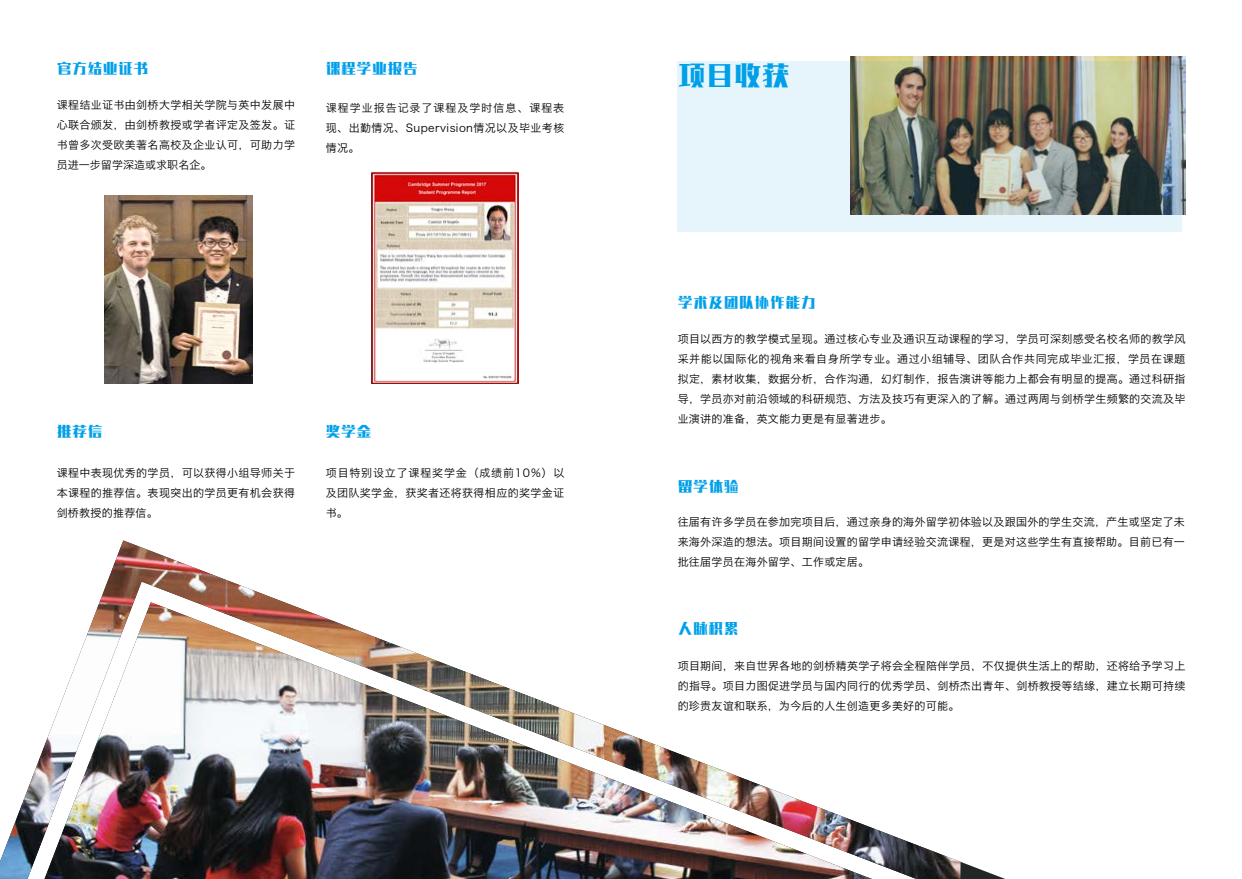
<style>
.page{position:relative;width:1242px;height:879px;background:#fff}
.page>*{position:absolute;margin:0;border:0;box-sizing:border-box;transform-origin:0 0}
.t1{font:28px "MF Yi Hei Noncommercial";color:#00a0e9}
.t2{font:15px "MF Yi Hei Noncommercial";letter-spacing:.025em;color:#00a0e9}
.t3{font:11px/20px "Hiragino Sans GB W3";letter-spacing:.025em;color:#000;text-align:justify}
</style>
<div class="page">
<img style="left:0;top:540px;width:960px;height:339px">
<img style="left:105px;top:196px;width:147px;height:188px">
<img style="left:371px;top:171px;width:147px;height:213px">
<img style="left:850px;top:57px;width:335px;height:157px">
<img style="left:677px;top:61px;width:504px;height:170px">
<h2 class="t2" style="left:57px;top:61px;width:93px">官方结业证书</h2>
<p class="t3" style="left:57px;top:95px;width:240px">课程结业证书由剑桥大学相关学院与英中发展中心联合颁发，由剑桥教授或学者评定及签发。证书曾多次受欧美著名高校及企业认可，可助力学员进一步留学深造或求职名企。</p>
<h2 class="t2" style="left:326px;top:61px;width:93px">课程学业报告</h2>
<p class="t3" style="left:326px;top:97px;width:240px">课程学业报告记录了课程及学时信息、课程表现、出勤情况、Supervision情况以及毕业考核情况。</p>
<h2 class="t2" style="left:57px;top:423px;width:47px">推荐信</h2>
<h2 class="t2" style="left:326px;top:423px;width:47px">奖学金</h2>
<p class="t3" style="left:57px;top:463px;width:240px">课程中表现优秀的学员，可以获得小组导师关于本课程的推荐信。表现突出的学员更有机会获得剑桥教授的推荐信。</p>
<p class="t3" style="left:326px;top:463px;width:240px">项目特别设立了课程奖学金（成绩前10%）以及团队奖学金，获奖者还将获得相应的奖学金证书。</p>
<h1 class="t1" style="left:677px;top:62px;width:113px">项目收获</h1>
<h2 class="t2" style="left:677px;top:294px;width:139px">学术及团队协作能力</h2>
<p class="t3" style="left:677px;top:329px;width:509px">项目以西方的教学模式呈现。通过核心专业及通识互动课程的学习，学员可深刻感受名校名师的教学风采并能以国际化的视角来看自身所学专业。通过小组辅导、团队合作共同完成毕业汇报，学员在课题拟定，素材收集，数据分析，合作沟通，幻灯制作，报告演讲等能力上都会有明显的提高。通过科研指导，学员亦对前沿领域的科研规范、方法及技巧有更深入的了解。通过两周与剑桥学生频繁的交流及毕业演讲的准备，英文能力更是有显著进步。</p>
<h2 class="t2" style="left:677px;top:479px;width:63px">留学体验</h2>
<p class="t3" style="left:677px;top:511px;width:509px">往届有许多学员在参加完项目后，通过亲身的海外留学初体验以及跟国外的学生交流，产生或坚定了未来海外深造的想法。项目期间设置的留学申请经验交流课程，更是对这些学生有直接帮助。目前已有一批往届学员在海外留学、工作或定居。</p>
<h2 class="t2" style="left:677px;top:621px;width:63px">人脉积累</h2>
<p class="t3" style="left:677px;top:656px;width:509px">项目期间，来自世界各地的剑桥精英学子将会全程陪伴学员，不仅提供生活上的帮助，还将给予学习上的指导。项目力图促进学员与国内同行的优秀学员、剑桥杰出青年、剑桥教授等结缘，建立长期可持续的珍贵友谊和联系，为今后的人生创造更多美好的可能。</p>
</div>
